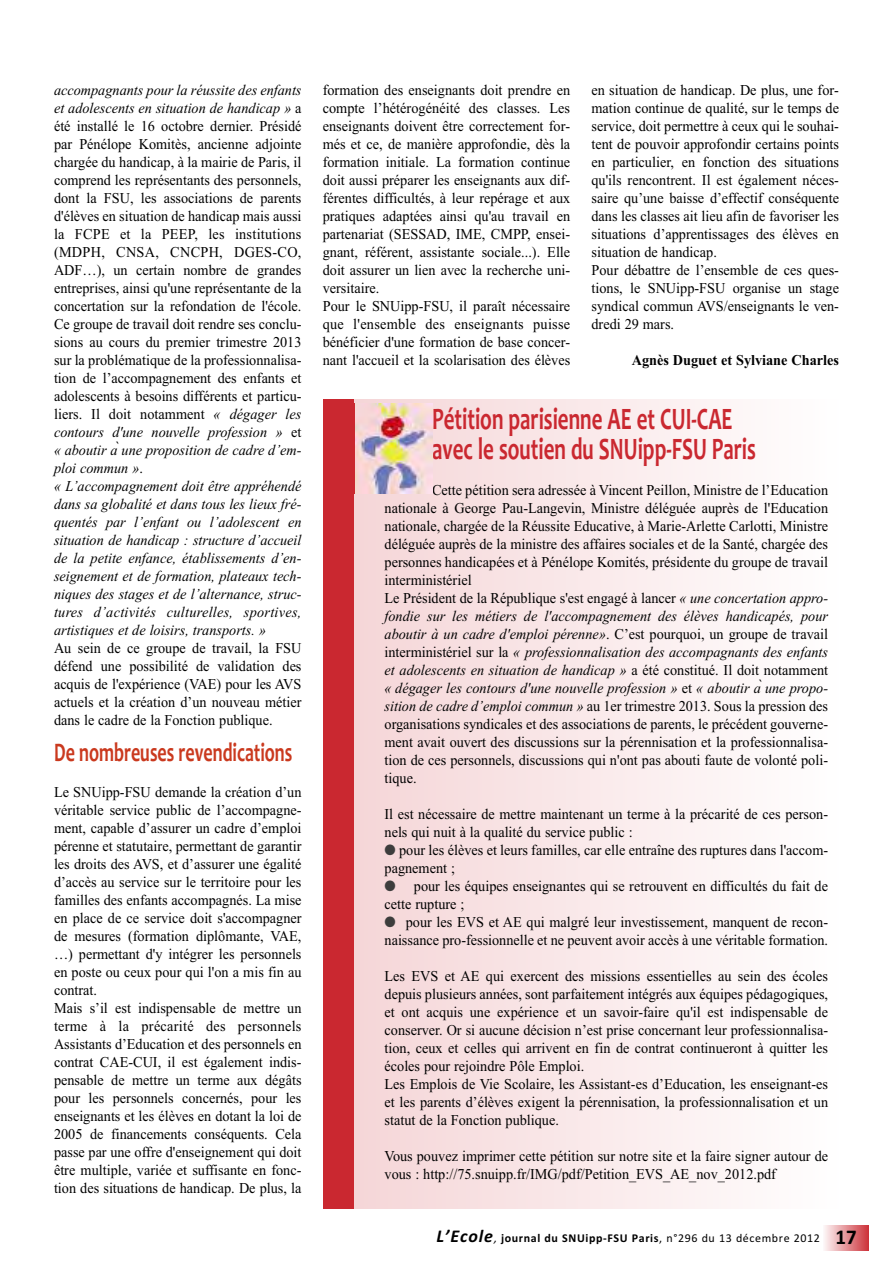
<style>
.page{position:relative;width:893px;height:1263px;background:#fff}
.page>*{position:absolute;margin:0;border:0;box-sizing:border-box;transform-origin:0 0}
.t1{font:700 31.5px/30px "Candara";color:#ca2830;scale:.67 1}
.t2{font:700 27px "Candara";color:#ca391e;scale:.67 1}
.t3{font:15px/18px "Times New Roman";color:#000;scale:.95 1}
.t4{font:700 15px "Times New Roman";color:#000;scale:.95 1}
.t5{font:700 12px "Calibri";letter-spacing:.05em;color:#000}
.s1{font-style:italic}
.s2{color:#3d3d3d}
.s3{font-style:italic;font-size:18px}
.s4{font-weight:400;font-style:italic}
.s5{font-weight:400}
.s6{font-size:21px}
</style>
<div class="page">
<div style="left:823px;top:1225px;width:46px;height:25px;background:linear-gradient(to right,#fdf9f9,#ce363e)"></div>
<div style="left:333px;top:400px;width:506px;height:809px;background:linear-gradient(to right,#f5d4d6,#fff)"></div>
<div style="left:323px;top:400px;width:31px;height:809px;background:#ca2830"></div>
<img style="left:354px;top:404px;width:78px;height:90px">
<p class="t3" style="left:54px;top:81px;width:262px"><span class="s1">accompagnants pour la réussite des enfants et adolescents en situation de handicap »</span> a été installé le 16 octobre dernier. Présidé par Pénélope Komitès, ancienne adjointe chargée du handicap, à la mairie de Paris, il comprend les représentants des personnels, dont la FSU, les associations de parents d'élèves en situation de handicap mais aussi la FCPE et la PEEP, les institutions (MDPH, CNSA, CNCPH, DGES-CO, ADF…), un certain nombre de grandes entreprises, ainsi qu'une représentante de la concertation sur la refondation de l'école.<br>Ce groupe de travail doit rendre ses conclu&shy;sions au cours du premier trimestre 2013 sur la problématique de la professionnalisa&shy;tion de l’accompagnement des enfants et adolescents à besoins différents et particu&shy;liers. Il doit notamment <span class="s1">« dégager les contours d'une nouvelle profession »</span> et <span class="s1">« aboutir àune proposition de cadre d’em&shy;ploi commun »</span>.<br><span class="s1">« L’accompagnement doit être appréhendé dans sa globalité et dans tous les lieux fré&shy;quentés par l’enfant ou l’adolescent en situation de handicap : structure d’accueil de la petite enfance, établissements d’en&shy;seignement et de formation, plateaux tech&shy;niques des stages et de l’alternance, struc&shy;tures d’activités culturelles, sportives, artistiques et de loisirs, transports. »</span></p>
<p class="t3" style="left:54px;top:639px;width:262px;text-align:justify">Au sein de ce groupe de travail, la FSU défend une possibilité de validation des acquis de l'expérience (VAE) pour les AVS actuels et la création d’un nouveau métier dans le cadre de la Fonction publique.</p>
<h2 class="t2" style="left:54px;top:736px;width:357px">De nombreuses revendications</h2>
<p class="t3" style="left:54px;top:783px;width:262px">Le SNUipp-FSU demande la création d’un véritable service public de l’accompagne&shy;ment, capable d’assurer un cadre d’emploi pérenne et statutaire, permettant de garantir les droits des AVS, et d’assurer une égalité d’accès au service sur le territoire pour les familles des enfants accompagnés. La mise en place de ce service doit s'accompagner de mesures (formation diplômante, VAE, …) permettant d'y intégrer les personnels en poste ou ceux pour qui l'on a mis fin au contrat.<br>Mais s’il est indispensable de mettre un terme à la précarité des personnels Assistants d’Education et des personnels en contrat CAE-CUI, il est également indis&shy;pensable de mettre un terme aux dégâts pour les personnels concernés, pour les enseignants et les élèves en dotant la loi de 2005 de financements conséquents. Cela passe par une offre d'enseignement qui doit être multiple, variée et suffisante en fonc&shy;tion des situations de handicap. De plus, la</p>
<p class="t3" style="left:323px;top:81px;width:262px">formation des enseignants doit prendre en compte l’hétérogénéité des classes. Les enseignants doivent être correctement for&shy;més et ce, de manière approfondie, dès la formation initiale. La formation continue doit aussi préparer les enseignants aux dif&shy;férentes difficultés, à leur repérage et aux pratiques adaptées ainsi qu'au travail en partenariat (SESSAD, IME, CMPP, ensei&shy;gnant, référent, assistante sociale...). Elle doit assurer un lien avec la recherche uni&shy;versitaire.<br>Pour le SNUipp-FSU, il paraît nécessaire que l'ensemble des enseignants puisse bénéficier d'une formation de base concer&shy;nant l'accueil et la scolarisation des élèves</p>
<p class="t3" style="left:591px;top:81px;width:262px">en situation de handicap. De plus, une for&shy;mation continue de qualité, sur le temps de service, doit permettre à ceux qui le souhai&shy;tent de pouvoir approfondir certains points en particulier, en fonction des situations qu'ils rencontrent. Il est également néces&shy;saire qu’une baisse d’effectif conséquente dans les classes ait lieu afin de favoriser les situations d’apprentissages des élèves en situation de handicap.<br>Pour débattre de l’ensemble de ces ques&shy;tions, le SNUipp-FSU organise un stage syndical commun AVS/enseignants le ven&shy;dredi 29 mars.</p>
<p class="t4" style="left:632px;top:351px;width:220px">Agnès Duguet et Sylviane Charles</p>
<h1 class="t1" style="left:432px;top:403px;width:485px">Pétition parisienne AE et CUI-CAE avec le soutien du SNUipp-FSU Paris</h1>
<p class="t3" style="left:385px;top:481px;width:468px;text-indent:47px">Cette pétition sera adressée à Vincent Peillon, Ministre de l’Education nationale à George Pau-Langevin, Ministre déléguée auprès de l'Education nationale, chargée de la Réussite Educative, à Marie-Arlette Carlotti, Ministre déléguée auprès de la ministre des affaires sociales et de la Santé, chargée des personnes handicapées et à Pénélope Komités, présidente du groupe de travail interministériel<br>Le Président de la République s'est engagé à lancer <span class="s1">« une concertation appro&shy;fondie sur les métiers de l'accompagnement des élèves handicapés, pour aboutir à un cadre d'emploi pérenne»</span>. C’est pourquoi, un groupe de travail interministériel sur la <span class="s1">« professionnalisation des accompagnants des enfants et adolescents en situation de handicap »</span> a été constitué. Il doit notamment <span class="s1">« dégager les contours d'une nouvelle profession »</span> et <span class="s1">« aboutir àune propo&shy;sition de cadre d’emploi commun »</span> au 1er trimestre 2013. Sous la pression des organisations syndicales et des associations de parents, le précédent gouverne&shy;ment avait ouvert des discussions sur la pérennisation et la professionnalisa&shy;tion de ces personnels, discussions qui n'ont pas abouti faute de volonté poli&shy;tique.</p>
<p class="t3" style="left:385px;top:805px;width:468px">Il est nécessaire de mettre maintenant un terme à la précarité de ces person&shy;nels qui nuit à la qualité du service public :</p>
<p class="t3" style="left:385px;top:841px;width:468px"><span class="s2">●</span> pour les élèves et leurs familles, car elle entraîne des ruptures dans l'accom&shy;pagnement ;</p>
<p class="t3" style="left:385px;top:877px;width:468px"><span class="s2">●</span> pour les équipes enseignantes qui se retrouvent en difficultés du fait de cette rupture ;</p>
<p class="t3" style="left:385px;top:913px;width:468px"><span class="s2">●</span> pour les EVS et AE qui malgré leur investissement, manquent de recon&shy;naissance pro-fessionnelle et ne peuvent avoir accès à une véritable formation.</p>
<p class="t3" style="left:385px;top:967px;width:468px">Les EVS et AE qui exercent des missions essentielles au sein des écoles depuis plusieurs années, sont parfaitement intégrés aux équipes pédagogiques, et ont acquis une expérience et un savoir-faire qu'il est indispensable de conserver. Or si aucune décision n’est prise concernant leur professionnalisa&shy;tion, ceux et celles qui arrivent en fin de contrat continueront à quitter les écoles pour rejoindre Pôle Emploi.<br>Les Emplois de Vie Scolaire, les Assistant-es d’Education, les enseignant-es et les parents d’élèves exigent la pérennisation, la professionnalisation et un statut de la Fonction publique.</p>
<p class="t3" style="left:385px;top:1147px;width:468px">Vous pouvez imprimer cette pétition sur notre site et la faire signer autour de vous : http://75.snuipp.fr/IMG/pdf/Petition_EVS_AE_nov_2012.pdf</p>
<p class="t5" style="left:436px;top:1231px;width:422px"><span class="s3">L’Ecole</span><span class="s4">,</span> journal du SNUipp-FSU Paris<span class="s5">, n°296 du 13 décembre 2012</span> <span class="s6">17</span></p>
</div>
